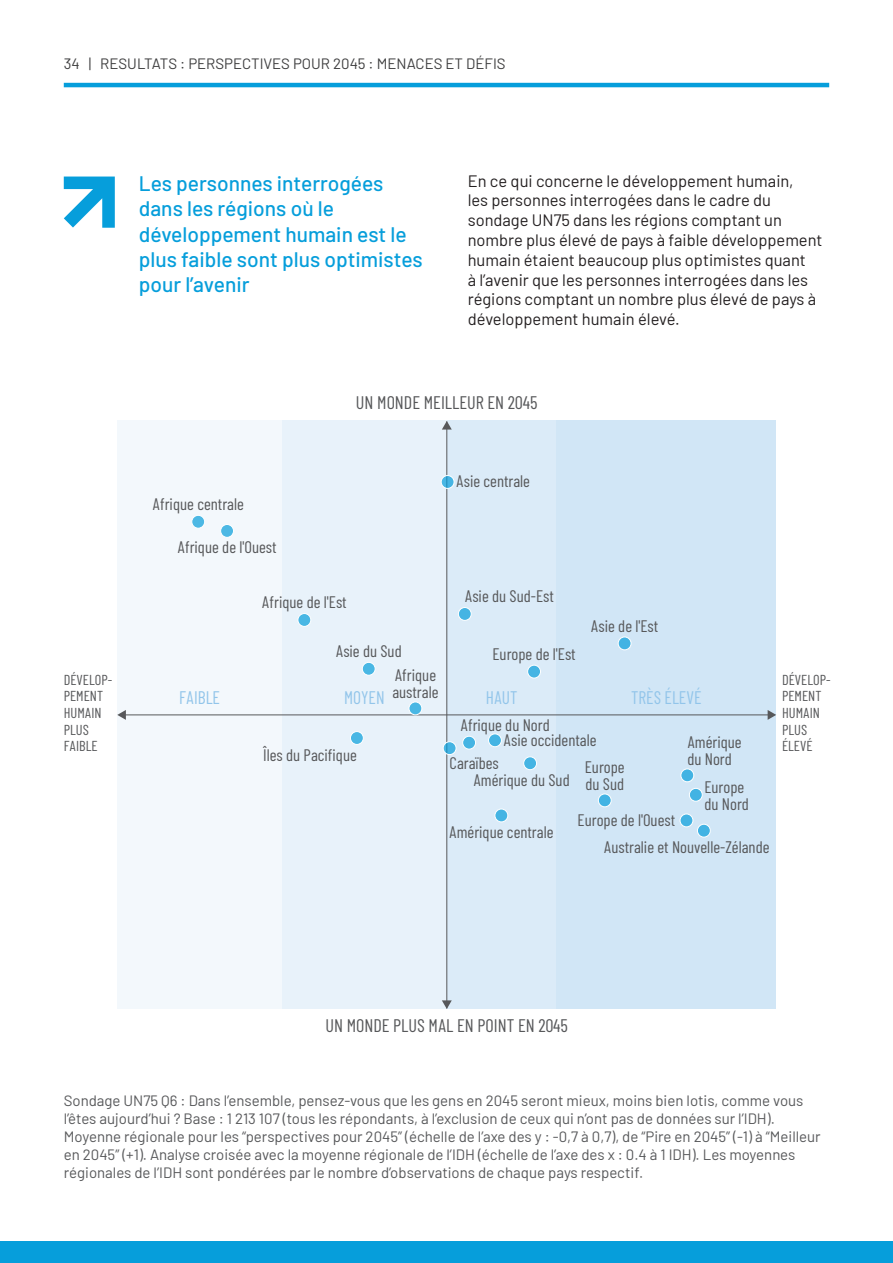
<style>
.page{position:relative;width:893px;height:1263px;background:#fff}
.page>*{position:absolute;margin:0;border:0;box-sizing:border-box;transform-origin:0 0}
.t1{font:500 21px/25.2px "Barlow";color:#069edb}
.t2{font:18.15px "Barlow Condensed";color:#57585a}
.t3{font:18.15px "Barlow Condensed";color:#92c5ea;scale:.96 1}
.t4{font:16.65px/16.6px "Barlow Condensed";color:#57585a}
.t5{font:16.5px/19.8px "Barlow";color:#231f20}
.t6{font:15px/18px "Barlow";color:#57585a}
.t7{font:15px "Barlow";color:#3e3e3f}
.t8{font:14.4px/16.6px "Barlow Condensed";color:#57585a}
</style>
<div class="page">
<hr style="left:64px;top:83px;width:765px;height:4px;background:#069edb">
<div style="left:117px;top:421px;width:165px;height:588px;background:#f3f8fc"></div>
<div style="left:282px;top:421px;width:165px;height:588px;background:#e8f2fa"></div>
<div style="left:447px;top:421px;width:109px;height:588px;background:#dbebf8"></div>
<div style="left:556px;top:421px;width:220px;height:588px;background:#d1e6f6"></div>
<hr style="left:119px;top:714px;width:655px;height:1px;background:#57585a">
<hr style="left:446px;top:421px;width:1px;height:587px;background:#57585a">
<svg style="left:697px;top:824px;width:13px;height:13px"></svg>
<div style="left:697px;top:824px;width:14px;height:13px;border:1px solid #fff;border-radius:50%"></div>
<svg style="left:443px;top:742px;width:13px;height:13px"></svg>
<div style="left:443px;top:741px;width:13px;height:14px;border:1px solid #fff;border-radius:50%"></div>
<div style="left:495px;top:809px;width:13px;height:13px;background:#45b4e3;border-radius:50%"></div>
<div style="left:495px;top:809px;width:13px;height:13px;border:1px solid #fff;border-radius:50%"></div>
<svg style="left:441px;top:475px;width:13px;height:13px"></svg>
<div style="left:441px;top:475px;width:13px;height:14px;border:1px solid #fff;border-radius:50%"></div>
<svg style="left:298px;top:613px;width:13px;height:13px"></svg>
<div style="left:298px;top:613px;width:13px;height:14px;border:1px solid #fff;border-radius:50%"></div>
<div style="left:618px;top:637px;width:13px;height:13px;background:#42b3e3;border-radius:50%"></div>
<div style="left:618px;top:637px;width:13px;height:13px;border:1px solid #fff;border-radius:50%"></div>
<svg style="left:528px;top:665px;width:12px;height:13px"></svg>
<div style="left:527px;top:665px;width:14px;height:13px;border:1px solid #fff;border-radius:50%"></div>
<svg style="left:192px;top:515px;width:13px;height:13px"></svg>
<div style="left:191px;top:515px;width:14px;height:14px;border:1px solid #fff;border-radius:50%"></div>
<svg style="left:463px;top:736px;width:13px;height:13px"></svg>
<div style="left:462px;top:736px;width:14px;height:13px;border:1px solid #fff;border-radius:50%"></div>
<svg style="left:681px;top:769px;width:13px;height:13px"></svg>
<div style="left:680px;top:768px;width:14px;height:14px;border:1px solid #fff;border-radius:50%"></div>
<svg style="left:689px;top:788px;width:13px;height:13px"></svg>
<div style="left:689px;top:788px;width:14px;height:14px;border:1px solid #fff;border-radius:50%"></div>
<svg style="left:350px;top:731px;width:13px;height:13px"></svg>
<div style="left:350px;top:731px;width:14px;height:14px;border:1px solid #fff;border-radius:50%"></div>
<svg style="left:524px;top:757px;width:13px;height:13px"></svg>
<div style="left:523px;top:756px;width:14px;height:14px;border:1px solid #fff;border-radius:50%"></div>
<svg style="left:458px;top:607px;width:13px;height:13px"></svg>
<div style="left:458px;top:607px;width:14px;height:14px;border:1px solid #fff;border-radius:50%"></div>
<svg style="left:409px;top:702px;width:13px;height:13px"></svg>
<div style="left:409px;top:701px;width:13px;height:14px;border:1px solid #fff;border-radius:50%"></div>
<svg style="left:362px;top:662px;width:13px;height:13px"></svg>
<div style="left:362px;top:662px;width:14px;height:14px;border:1px solid #fff;border-radius:50%"></div>
<svg style="left:598px;top:794px;width:13px;height:13px"></svg>
<div style="left:598px;top:793px;width:14px;height:14px;border:1px solid #fff;border-radius:50%"></div>
<svg style="left:221px;top:524px;width:13px;height:13px"></svg>
<div style="left:220px;top:524px;width:14px;height:14px;border:1px solid #fff;border-radius:50%"></div>
<svg style="left:488px;top:734px;width:13px;height:13px"></svg>
<div style="left:488px;top:733px;width:14px;height:14px;border:1px solid #fff;border-radius:50%"></div>
<div style="left:680px;top:814px;width:13px;height:13px;background:#42b3e3;border-radius:50%"></div>
<div style="left:680px;top:814px;width:13px;height:13px;border:1px solid #fff;border-radius:50%"></div>
<svg style="left:117px;top:710px;width:9px;height:10px"></svg>
<svg style="left:768px;top:710px;width:8px;height:10px"></svg>
<svg style="left:442px;top:421px;width:10px;height:9px"></svg>
<svg style="left:442px;top:1000px;width:10px;height:9px"></svg>
<svg style="left:64px;top:177px;width:51px;height:51px"></svg>
<div style="left:0;top:1242px;width:893px;height:21px;background:#069edb"></div>
<p class="t7" style="left:64px;top:53px;width:443px">34 | RESULTATS : PERSPECTIVES POUR 2045 : MENACES ET DÉFIS</p>
<h1 class="t1" style="left:139px;top:169px;width:285px">Les personnes interrogées dans les régions où le développement humain est le plus faible sont plus optimistes pour l’avenir</h1>
<p class="t5" style="left:468px;top:169px;width:356px">En ce qui concerne le développement humain,<br>les personnes interrogées dans le cadre du sondage UN75 dans les régions comptant un nombre plus élevé de pays à faible développement humain étaient beaucoup plus optimistes quant<br>à l’avenir que les personnes interrogées dans les régions comptant un nombre plus élevé de pays à développement humain élevé.</p>
<p class="t2" style="left:356px;top:391px;width:183px">UN MONDE MEILLEUR EN 2045</p>
<p class="t4" style="left:153px;top:495px;width:93px">Afrique centrale</p>
<p class="t4" style="left:178px;top:539px;width:101px">Afrique de l'Ouest</p>
<p class="t4" style="left:262px;top:593px;width:86px">Afrique de l'Est</p>
<p class="t4" style="left:336px;top:642px;width:67px">Asie du Sud</p>
<p class="t4" style="left:456px;top:472px;width:75px">Asie centrale</p>
<p class="t4" style="left:465px;top:587px;width:91px">Asie du Sud-Est</p>
<p class="t4" style="left:492px;top:645px;width:85px">Europe de l'Est</p>
<p class="t4" style="left:591px;top:617px;width:69px">Asie de l'Est</p>
<p class="t4" style="left:392px;top:666px;width:48px">Afrique australe</p>
<p class="t8" style="left:64px;top:671px;width:50px">DÉVELOP-<br>PEMENT<br>HUMAIN<br>PLUS<br>FAIBLE</p>
<p class="t8" style="left:782px;top:671px;width:50px">DÉVELOP-<br>PEMENT<br>HUMAIN<br>PLUS<br>ÉLEVÉ</p>
<p class="t3" style="left:631px;top:686px;width:75px">TRÈS ÉLEVÉ</p>
<p class="t3" style="left:179px;top:686px;width:44px">FAIBLE</p>
<p class="t3" style="left:344px;top:686px;width:44px">MOYEN</p>
<p class="t3" style="left:486px;top:686px;width:35px">HAUT</p>
<p class="t4" style="left:460px;top:716px;width:91px">Afrique du Nord</p>
<p class="t4" style="left:504px;top:731px;width:94px">Asie occidentale</p>
<p class="t4" style="left:687px;top:733px;width:56px">Amérique du Nord</p>
<p class="t4" style="left:704px;top:778px;width:46px">Europe du Nord</p>
<p class="t4" style="left:263px;top:746px;width:95px">Îles du Pacifique</p>
<p class="t4" style="left:450px;top:754px;width:51px">Caraïbes</p>
<p class="t4" style="left:585px;top:758px;width:41px">Europe du Sud</p>
<p class="t4" style="left:473px;top:771px;width:98px">Amérique du Sud</p>
<p class="t4" style="left:449px;top:823px;width:106px">Amérique centrale</p>
<p class="t4" style="left:578px;top:811px;width:99px">Europe de l'Ouest</p>
<p class="t4" style="left:604px;top:838px;width:167px">Australie et Nouvelle-Zélande</p>
<p class="t2" style="left:325px;top:1014px;width:244px">UN MONDE PLUS MAL EN POINT EN 2045</p>
<p class="t6" style="left:64px;top:1090px;width:758px">Sondage UN75 Q6 : Dans l’ensemble, pensez-vous que les gens en 2045 seront mieux, moins bien lotis, comme vous l’êtes aujourd’hui ? Base : 1 213 107 (tous les répondants, à l’exclusion de ceux qui n’ont pas de données sur l’IDH).<br>Moyenne régionale pour les “perspectives pour 2045” (échelle de l’axe des y : -0,7 à 0,7), de “Pire en 2045” (-1) à “Meilleur en 2045” (+1). Analyse croisée avec la moyenne régionale de l’IDH (échelle de l’axe des x : 0.4 à 1 IDH). Les moyennes régionales de l’IDH sont pondérées par le nombre d’observations de chaque pays respectif.</p>
</div>
